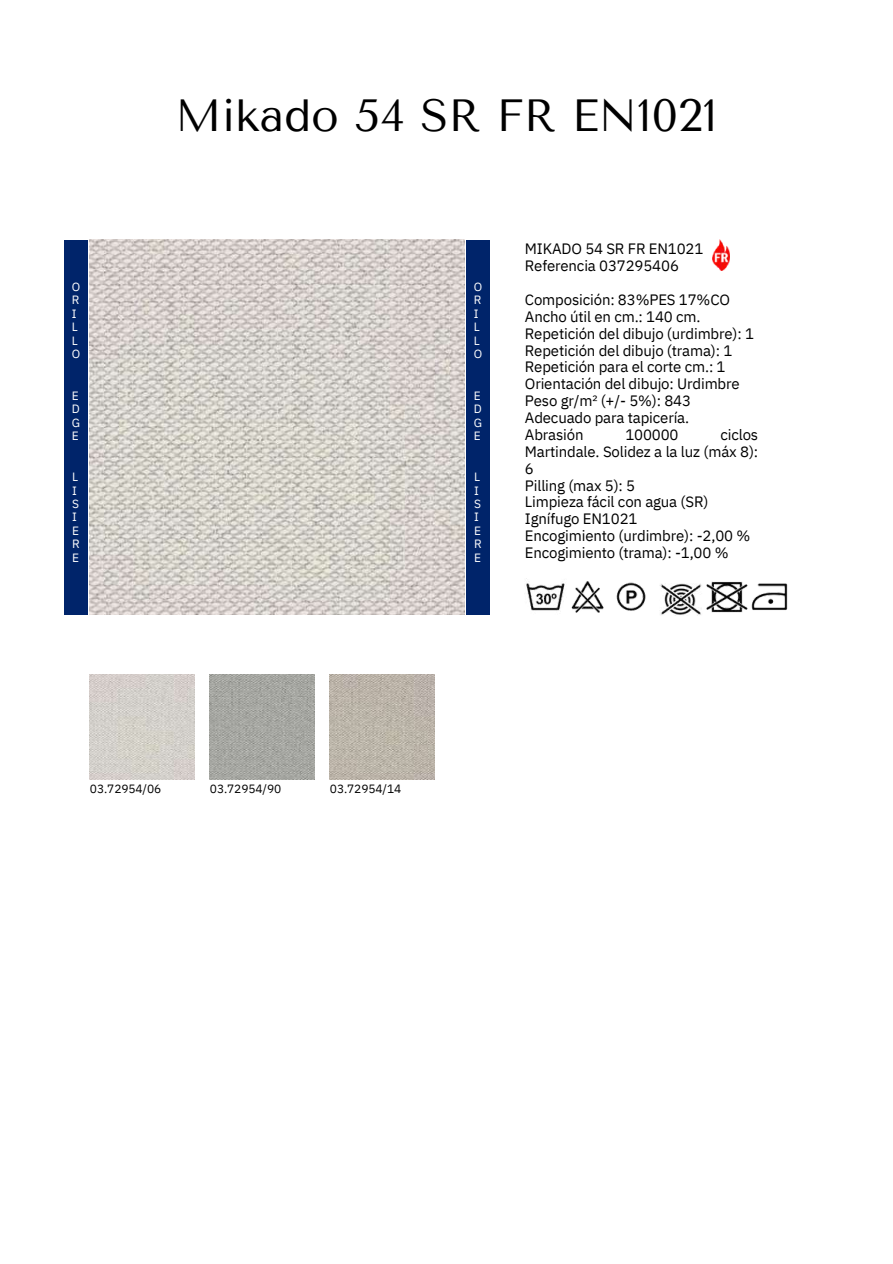
<style>
.page{position:relative;width:893px;height:1264px;background:#fff}
.page>*{position:absolute;margin:0;border:0;box-sizing:border-box;transform-origin:0 0}
.t1{font:45px "Tenor Sans";color:#000}
.t2{font:15px/16.8px "IBM Plex Sans";letter-spacing:-.01em;color:#000}
.t3{font:12px/13.5px "IBM Plex Sans";color:#fff}
.t4{font:12px "IBM Plex Sans";letter-spacing:-.01em;color:#000}
</style>
<div class="page">
<img style="left:90px;top:240px;width:374px;height:374px">
<div style="left:64px;top:240px;width:24px;height:374px;background:#00246a"></div>
<div style="left:466px;top:240px;width:24px;height:374px;background:#00246a"></div>
<img style="left:526px;top:583px;width:39px;height:28px">
<img style="left:571px;top:581px;width:33px;height:32px">
<img style="left:616px;top:582px;width:30px;height:29px">
<img style="left:659px;top:583px;width:43px;height:33px">
<img style="left:706px;top:581px;width:82px;height:32px">
<img style="left:90px;top:674px;width:104px;height:105px">
<img style="left:210px;top:674px;width:104px;height:105px">
<img style="left:330px;top:674px;width:104px;height:105px">
<img style="left:712px;top:240px;width:17px;height:30px">
<p class="t3" style="left:72px;top:280px;width:10px">O<br>R<br>I<br>L<br>L<br>O</p>
<p class="t3" style="left:72px;top:388px;width:10px;text-align:justify">E D G E</p>
<p class="t3" style="left:72px;top:470px;width:9px">L<br>I<br>S<br>I<br>E<br>R<br>E</p>
<h1 class="t1" style="left:175px;top:89px;width:543px">Mikado 54 SR FR EN1021</h1>
<p class="t3" style="left:473px;top:280px;width:10px">O<br>R<br>I<br>L<br>L<br>O</p>
<p class="t3" style="left:473px;top:388px;width:10px;text-align:justify">E D G E</p>
<p class="t3" style="left:474px;top:470px;width:9px">L<br>I<br>S<br>I<br>E<br>R<br>E</p>
<p class="t2" style="left:525px;top:240px;width:180px">MIKADO 54 SR FR EN1021<br>Referencia 037295406</p>
<p class="t2" style="left:525px;top:291px;width:231px">Composición: 83%PES 17%CO<br>Ancho útil en cm.: 140 cm.<br>Repetición del dibujo (urdimbre): 1<br>Repetición del dibujo (trama): 1<br>Repetición para el corte cm.: 1<br>Orientación del dibujo: Urdimbre<br>Peso gr/m² (+/- 5%): 843<br>Adecuado para tapicería.<br>Abrasión</p>
<p class="t2" style="left:525px;top:426px;width:235px;text-indent:195px">ciclos<br>Martindale. Solidez a la luz (máx 8):<br>6<br>Pilling (max 5): 5<br>Limpieza fácil con agua (SR)<br>Ignífugo EN1021<br>Encogimiento (urdimbre): -2,00 %<br>Encogimiento (trama): -1,00 %</p>
<p class="t2" style="left:625px;top:426px;width:55px">100000</p>
<p class="t4" style="left:90px;top:780px;width:73px">03.72954/06</p>
<p class="t4" style="left:210px;top:780px;width:73px">03.72954/90</p>
<p class="t4" style="left:330px;top:780px;width:73px">03.72954/14</p>
</div>
